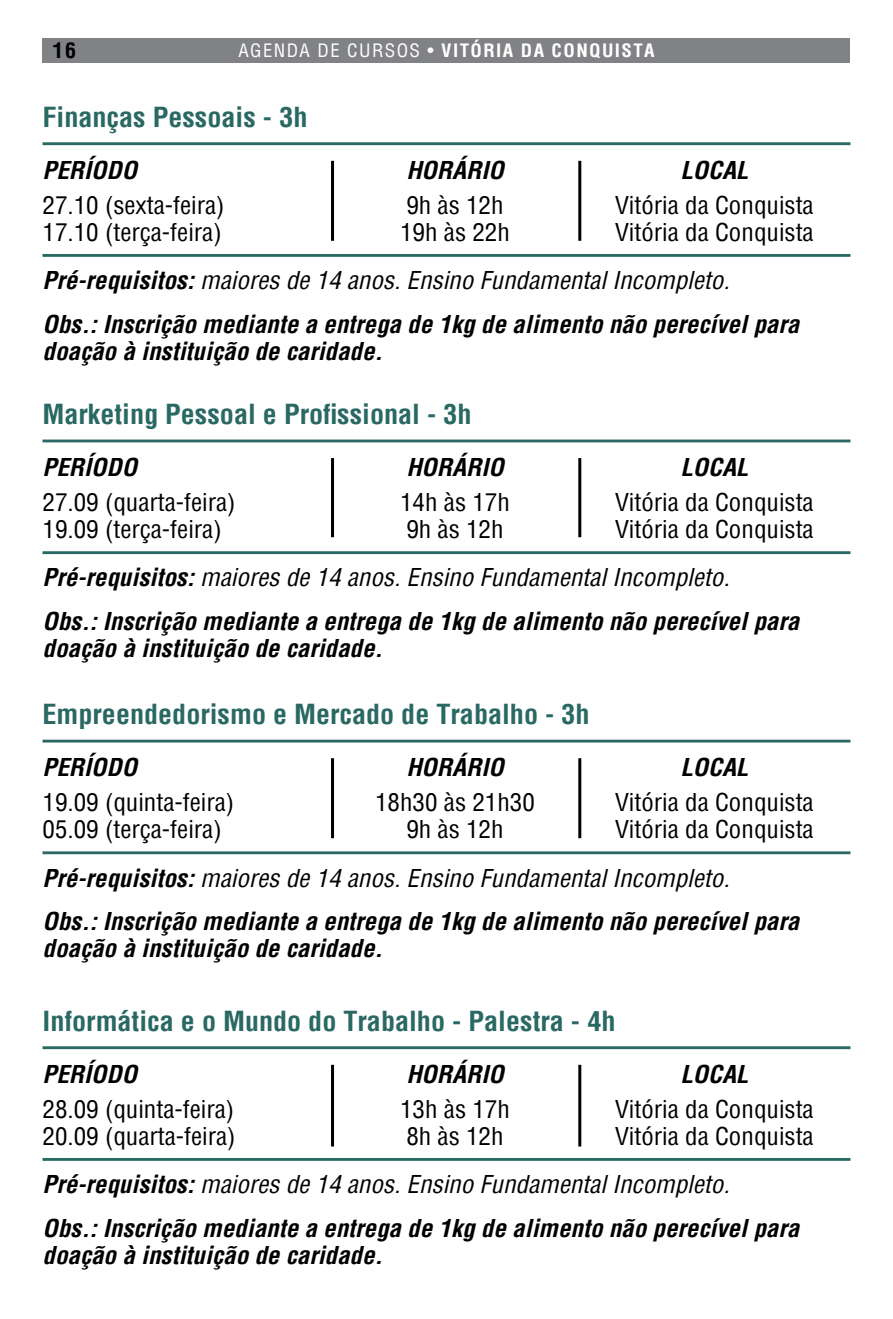
<style>
.page{position:relative;width:893px;height:1319px;background:#fff}
.page>*{position:absolute;margin:0;border:0;box-sizing:border-box;transform-origin:0 0}
.t1{font:700 condensed 27px "Helvetica";color:#296863;scale:1.04 1}
.t2{font:italic 700 condensed 24px/43.5px "Helvetica";color:#000;scale:1.04 1}
.t3{font:condensed 24px/27px "Helvetica";color:#000;scale:1.04 1}
.t4{font:700 condensed 21px "Helvetica";color:#000;scale:1.04 1}
.t5{font:700 condensed 18px "Helvetica";letter-spacing:.075em;color:#fff;scale:1.04 1}
.s1{font-weight:400}
</style>
<div class="page">
<div style="left:43px;top:38px;width:807px;height:25px;background:#808285"></div>
<hr style="left:43px;top:142px;width:807px;height:3px;background:#296863">
<hr style="left:43px;top:254px;width:807px;height:3px;background:#296863">
<hr style="left:331px;top:161px;width:3px;height:80px;background:#000">
<hr style="left:578px;top:161px;width:3px;height:80px;background:#000">
<hr style="left:43px;top:439px;width:807px;height:3px;background:#296863">
<hr style="left:43px;top:551px;width:807px;height:3px;background:#296863">
<hr style="left:331px;top:458px;width:3px;height:79px;background:#000">
<hr style="left:578px;top:458px;width:3px;height:79px;background:#000">
<hr style="left:43px;top:1046px;width:807px;height:2px;background:#296863">
<hr style="left:43px;top:1157px;width:807px;height:3px;background:#296863">
<hr style="left:331px;top:1064px;width:3px;height:82px;background:#000">
<hr style="left:578px;top:1064px;width:3px;height:82px;background:#000">
<hr style="left:43px;top:739px;width:807px;height:3px;background:#296863">
<hr style="left:43px;top:851px;width:807px;height:3px;background:#296863">
<hr style="left:331px;top:758px;width:3px;height:80px;background:#000">
<hr style="left:578px;top:758px;width:3px;height:80px;background:#000">
<p class="t4" style="left:53px;top:37px;width:24px">16</p>
<p class="t5" style="left:238px;top:39px;width:402px"><span class="s1">AGENDA DE CURSOS •</span> VITÓRIA DA CONQUISTA</p>
<p class="t1" style="left:43px;top:99px;width:256px">Finanças Pessoais - 3h</p>
<p class="t2" style="left:43px;top:148px;width:92px">PERÍODO</p>
<p class="t2" style="left:406px;top:148px;width:95px">HORÁRIO</p>
<p class="t2" style="left:680px;top:148px;width:67px">LOCAL</p>
<p class="t3" style="left:43px;top:191px;width:176px">27.10 (sexta-feira)<br>17.10 (terça-feira)</p>
<p class="t3" style="left:400px;top:191px;width:107px">9h às 12h<br>19h às 22h</p>
<p class="t3" style="left:615px;top:191px;width:193px">Vitória da Conquista<br>Vitória da Conquista</p>
<p class="t2" style="left:43px;top:258px;width:729px">Pré-requisitos: <span class="s1">maiores de 14 anos. Ensino Fundamental Incompleto.<br></span>Obs.: Inscrição mediante a entrega de 1kg de alimento não perecível para</p>
<p class="t2" style="left:43px;top:329px;width:329px">doação à instituição de caridade.</p>
<p class="t1" style="left:43px;top:396px;width:414px">Marketing Pessoal e Profissional - 3h</p>
<p class="t2" style="left:43px;top:445px;width:92px">PERÍODO</p>
<p class="t2" style="left:406px;top:445px;width:95px">HORÁRIO</p>
<p class="t2" style="left:680px;top:445px;width:67px">LOCAL</p>
<p class="t3" style="left:43px;top:488px;width:187px">27.09 (quarta-feira)<br>19.09 (terça-feira)</p>
<p class="t3" style="left:400px;top:488px;width:107px">14h às 17h<br>9h às 12h</p>
<p class="t3" style="left:615px;top:488px;width:193px">Vitória da Conquista<br>Vitória da Conquista</p>
<p class="t2" style="left:43px;top:555px;width:729px">Pré-requisitos: <span class="s1">maiores de 14 anos. Ensino Fundamental Incompleto.<br></span>Obs.: Inscrição mediante a entrega de 1kg de alimento não perecível para</p>
<p class="t2" style="left:43px;top:626px;width:329px">doação à instituição de caridade.</p>
<p class="t1" style="left:43px;top:696px;width:528px">Empreendedorismo e Mercado de Trabalho - 3h</p>
<p class="t2" style="left:43px;top:745px;width:92px">PERÍODO</p>
<p class="t2" style="left:406px;top:745px;width:95px">HORÁRIO</p>
<p class="t2" style="left:680px;top:745px;width:67px">LOCAL</p>
<p class="t3" style="left:43px;top:788px;width:186px">19.09 (quinta-feira)<br>05.09 (terça-feira)</p>
<p class="t3" style="left:375px;top:788px;width:155px;text-align:center">18h30 às 21h30<br>9h às 12h</p>
<p class="t3" style="left:615px;top:788px;width:193px">Vitória da Conquista<br>Vitória da Conquista</p>
<p class="t2" style="left:43px;top:855px;width:729px">Pré-requisitos: <span class="s1">maiores de 14 anos. Ensino Fundamental Incompleto.<br></span>Obs.: Inscrição mediante a entrega de 1kg de alimento não perecível para</p>
<p class="t2" style="left:43px;top:926px;width:329px">doação à instituição de caridade.</p>
<p class="t1" style="left:43px;top:1002px;width:552px">Informática e o Mundo do Trabalho - Palestra - 4h</p>
<p class="t2" style="left:43px;top:1052px;width:92px">PERÍODO</p>
<p class="t2" style="left:406px;top:1052px;width:95px">HORÁRIO</p>
<p class="t2" style="left:680px;top:1052px;width:67px">LOCAL</p>
<p class="t3" style="left:43px;top:1095px;width:187px">28.09 (quinta-feira)<br>20.09 (quarta-feira)</p>
<p class="t3" style="left:400px;top:1095px;width:107px">13h às 17h<br>8h às 12h</p>
<p class="t3" style="left:615px;top:1095px;width:193px">Vitória da Conquista<br>Vitória da Conquista</p>
<p class="t2" style="left:43px;top:1162px;width:729px">Pré-requisitos: <span class="s1">maiores de 14 anos. Ensino Fundamental Incompleto.<br></span>Obs.: Inscrição mediante a entrega de 1kg de alimento não perecível para</p>
<p class="t2" style="left:43px;top:1232px;width:329px">doação à instituição de caridade.</p>
</div>
